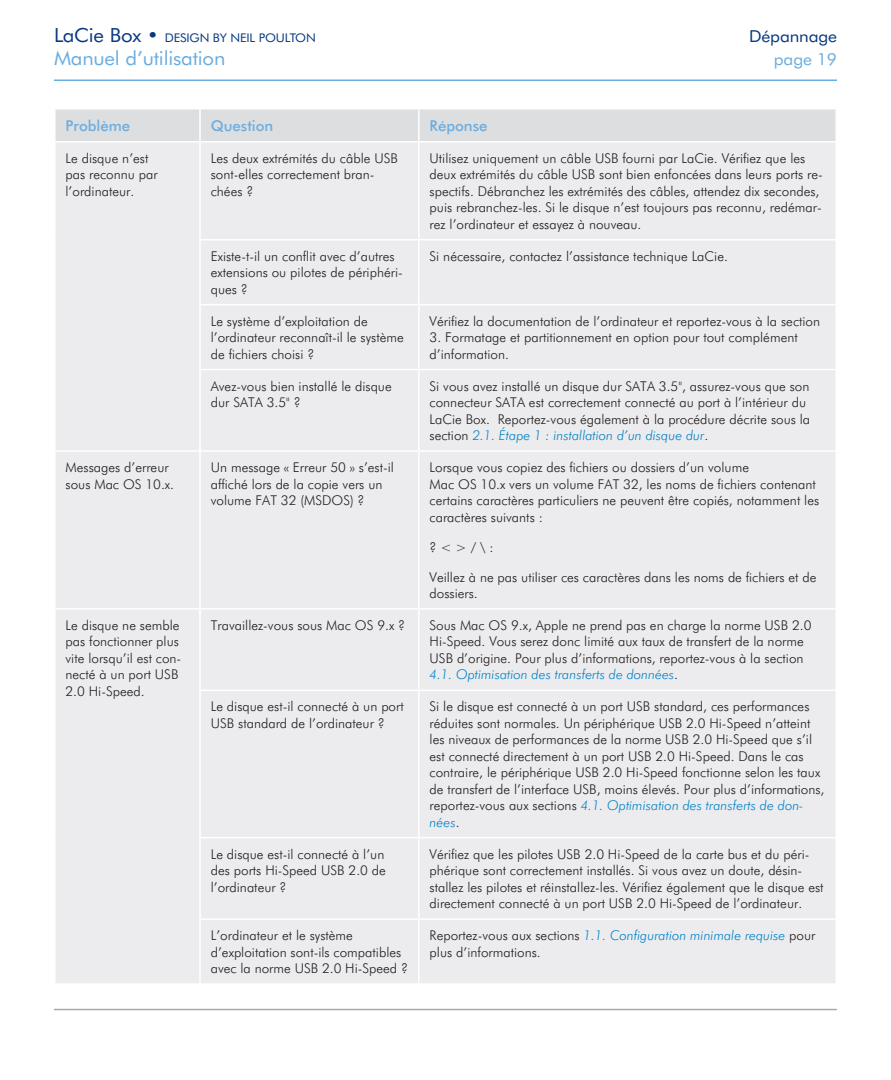
<style>
.page{position:relative;width:891px;height:1080px;background:#fff}
.page>*{position:absolute;margin:0;border:0;box-sizing:border-box;transform-origin:0 0}
.t1{font:19.5px "Futura BT";letter-spacing:-.01em;color:#6caddf;scale:1.05 1}
.t2{font:16.5px "Futura BT";letter-spacing:-.01em;color:#083981;scale:1.05 1}
.t3{font:16.5px "Futura BT";letter-spacing:-.01em;color:#6caddf;scale:1.05 1}
._1_1_1_1__Heading__n{font:500 15px "Futura BT";color:#6caddf}
.t4{font:300 13.5px/16.5px "Futura BT";color:#231f20}
.t5{font:12px "Futura BT";letter-spacing:-.01em;color:#083981;scale:1.05 1}
.s1{font-size:19.5px}
.s2{font-style:italic;color:#0082c8}
</style>
<div class="page">
<hr style="left:54px;top:80px;width:783px;height:1px;background:#6caddf">
<hr style="left:54px;top:1009px;width:783px;height:1px;background:#a8a9ad">
<div style="left:56px;top:110px;width:779px;height:31px;background:#dddee0"></div>
<div style="left:56px;top:143px;width:779px;height:840px;background:#ececee"></div>
<hr style="left:199px;top:110px;width:2px;height:31px;background:#fff">
<hr style="left:418px;top:110px;width:2px;height:31px;background:#fff">
<hr style="left:199px;top:143px;width:2px;height:96px;background:#fff">
<hr style="left:418px;top:143px;width:2px;height:96px;background:#fff">
<hr style="left:199px;top:240px;width:2px;height:64px;background:#fff">
<hr style="left:199px;top:239px;width:220px;height:1px;background:#fff">
<hr style="left:418px;top:240px;width:2px;height:64px;background:#fff">
<hr style="left:419px;top:239px;width:418px;height:1px;background:#fff">
<hr style="left:199px;top:305px;width:2px;height:64px;background:#fff">
<hr style="left:199px;top:304px;width:220px;height:1px;background:#fff">
<hr style="left:418px;top:305px;width:2px;height:64px;background:#fff">
<hr style="left:419px;top:304px;width:418px;height:1px;background:#fff">
<hr style="left:199px;top:370px;width:2px;height:80px;background:#fff">
<hr style="left:199px;top:369px;width:220px;height:1px;background:#fff">
<hr style="left:418px;top:370px;width:2px;height:80px;background:#fff">
<hr style="left:419px;top:369px;width:418px;height:1px;background:#fff">
<hr style="left:54px;top:450px;width:146px;height:2px;background:#fff">
<hr style="left:199px;top:452px;width:2px;height:156px;background:#fff">
<hr style="left:200px;top:450px;width:219px;height:2px;background:#fff">
<hr style="left:418px;top:452px;width:2px;height:156px;background:#fff">
<hr style="left:419px;top:450px;width:418px;height:2px;background:#fff">
<hr style="left:54px;top:608px;width:146px;height:2px;background:#fff">
<hr style="left:199px;top:610px;width:2px;height:80px;background:#fff">
<hr style="left:200px;top:608px;width:219px;height:2px;background:#fff">
<hr style="left:418px;top:610px;width:2px;height:80px;background:#fff">
<hr style="left:419px;top:608px;width:418px;height:2px;background:#fff">
<hr style="left:199px;top:691px;width:2px;height:146px;background:#fff">
<hr style="left:199px;top:690px;width:220px;height:1px;background:#fff">
<hr style="left:418px;top:691px;width:2px;height:146px;background:#fff">
<hr style="left:419px;top:690px;width:418px;height:1px;background:#fff">
<hr style="left:199px;top:838px;width:2px;height:80px;background:#fff">
<hr style="left:199px;top:837px;width:220px;height:1px;background:#fff">
<hr style="left:418px;top:838px;width:2px;height:80px;background:#fff">
<hr style="left:419px;top:837px;width:418px;height:1px;background:#fff">
<hr style="left:199px;top:920px;width:2px;height:63px;background:#fff">
<hr style="left:199px;top:918px;width:220px;height:2px;background:#fff">
<hr style="left:418px;top:920px;width:2px;height:63px;background:#fff">
<hr style="left:419px;top:918px;width:418px;height:2px;background:#fff">
<p class="t5" style="left:54px;top:30px;width:251px"><span class="s1">LaCie Box •</span> DESIGN BY NEIL POULTON</p>
<p class="t2" style="left:749px;top:26px;width:85px">Dépannage</p>
<h1 class="t1" style="left:54px;top:46px;width:165px">Manuel d’utilisation</h1>
<p class="t3" style="left:774px;top:49px;width:62px">page 19</p>
<p class="_1_1_1_1__Heading__n" style="left:66px;top:117px;width:66px">Problème</p>
<p class="_1_1_1_1__Heading__n" style="left:211px;top:117px;width:64px">Question</p>
<p class="_1_1_1_1__Heading__n" style="left:430px;top:117px;width:59px">Réponse</p>
<p class="t4" style="left:66px;top:150px;width:94px">Le disque n’est pas reconnu par l’ordinateur.</p>
<p class="t4" style="left:211px;top:150px;width:189px">Les deux extrémités du câble USB sont-elles correctement bran&shy;chées ?</p>
<p class="t4" style="left:430px;top:150px;width:395px">Utilisez uniquement un câble USB fourni par LaCie. Vérifiez que les deux extrémités du câble USB sont bien enfoncées dans leurs ports re&shy;spectifs. Débranchez les extrémités des câbles, attendez dix secondes, puis rebranchez-les. Si le disque n’est toujours pas reconnu, redémar&shy;rez l’ordinateur et essayez à nouveau.</p>
<p class="t4" style="left:211px;top:248px;width:194px">Existe-t-il un conflit avec d’autres extensions ou pilotes de périphéri&shy;ques ?</p>
<p class="t4" style="left:430px;top:248px;width:300px">Si nécessaire, contactez l’assistance technique LaCie.</p>
<p class="t4" style="left:211px;top:313px;width:194px">Le système d’exploitation de l’ordinateur reconnaît-il le système de fichiers choisi ?</p>
<p class="t4" style="left:430px;top:313px;width:392px">Vérifiez la documentation de l’ordinateur et reportez-vous à la section</p>
<p class="t4" style="left:430px;top:329px;width:370px">3. Formatage et partitionnement en option pour tout complément d’information.</p>
<p class="t4" style="left:211px;top:378px;width:183px">Avez-vous bien installé le disque dur SATA 3.5" ?</p>
<p class="t4" style="left:430px;top:378px;width:382px">Si vous avez installé un disque dur SATA 3.5", assurez-vous que son connecteur SATA est correctement connecté au port à l’intérieur du LaCie Box. Reportez-vous également à la procédure décrite sous la section <span class="s2">2.1. Étape 1 : installation d’un disque dur</span>.</p>
<p class="t4" style="left:66px;top:459px;width:110px">Messages d’erreur sous Mac OS 10.x.</p>
<p class="t4" style="left:211px;top:459px;width:185px">Un message « Erreur 50 » s’est-il affiché lors de la copie vers un volume FAT 32 (MSDOS) ?</p>
<p class="t4" style="left:430px;top:459px;width:391px">Lorsque vous copiez des fichiers ou dossiers d’un volume<br>Mac OS 10.x vers un volume FAT 32, les noms de fichiers contenant certains caractères particuliers ne peuvent être copiés, notamment les caractères suivants :</p>
<p class="t4" style="left:430px;top:538px;width:65px">?&lt;&gt;/\:</p>
<p class="t4" style="left:430px;top:568px;width:388px">Veillez à ne pas utiliser ces caractères dans les noms de fichiers et de dossiers.</p>
<p class="t4" style="left:66px;top:617px;width:117px">Le disque ne semble pas fonctionner plus vite lorsqu’il est con&shy;necté à un port USB<br>2.0 Hi-Speed.</p>
<p class="t4" style="left:211px;top:617px;width:196px">Travaillez-vous sous Mac OS 9.x ?</p>
<p class="t4" style="left:430px;top:617px;width:383px">Sous Mac OS 9.x, Apple ne prend pas en charge la norme USB 2.0<br>Hi-Speed. Vous serez donc limité aux taux de transfert de la norme USB d’origine. Pour plus d’informations, reportez-vous à la section <span class="s2">4.1. Optimisation des transferts de données</span>.</p>
<p class="t4" style="left:211px;top:698px;width:194px">Le disque est-il connecté à un port<br>USB standard de l’ordinateur ?</p>
<p class="t4" style="left:430px;top:698px;width:396px">Si le disque est connecté à un port USB standard, ces performances réduites sont normales. Un périphérique USB 2.0 Hi-Speed n’atteint les niveaux de performances de la norme USB 2.0 Hi-Speed que s’il est connecté directement à un port USB 2.0 Hi-Speed. Dans le cas contraire, le périphérique USB 2.0 Hi-Speed fonctionne selon les taux de transfert de l’interface USB, moins élevés. Pour plus d’informations, reportez-vous aux sections <span class="s2">4.1. Optimisation des transferts de don&shy;nées</span>.</p>
<p class="t4" style="left:211px;top:846px;width:177px;text-align:justify">Le disque est-il connecté à l’un des ports Hi-Speed USB 2.0 de l’ordinateur ?</p>
<p class="t4" style="left:430px;top:846px;width:396px">Vérifiez que les pilotes USB 2.0 Hi-Speed de la carte bus et du péri&shy;phérique sont correctement installés. Si vous avez un doute, désin&shy;stallez les pilotes et réinstallez-les. Vérifiez également que le disque est directement connecté à un port USB 2.0 Hi-Speed de l’ordinateur.</p>
<p class="t4" style="left:211px;top:927px;width:199px">L’ordinateur et le système d’exploitation sont-ils compatibles avec la norme USB 2.0 Hi-Speed ?</p>
<p class="t4" style="left:430px;top:927px;width:387px">Reportez-vous aux sections <span class="s2">1.1. Configuration minimale requise</span> pour plus d’informations.</p>
</div>
